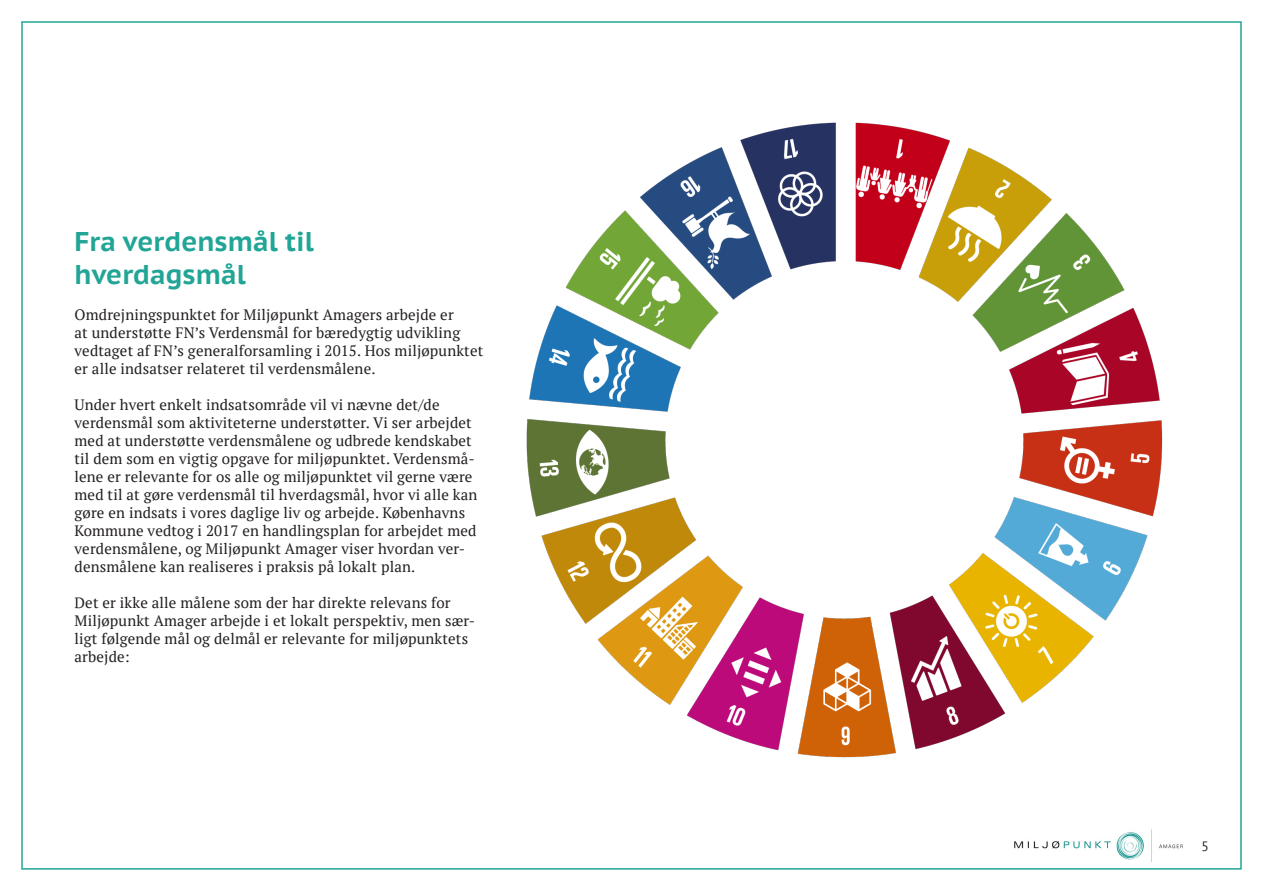
<style>
.page{position:relative;width:1263px;height:893px;background:#fff}
.page>*{position:absolute;margin:0;border:0;box-sizing:border-box;transform-origin:0 0}
.t1{font:700 27px/32.4px "PT Sans Caption";color:#22a596}
.t2{font:15px/18px "PT Serif";letter-spacing:.01em;color:#231f20}
.t3{font:13.5px "PT Sans";color:#231f20}
</style>
<div class="page">
<img style="left:1014px;top:829px;width:169px;height:33px">
<img style="left:526px;top:122px;width:637px;height:636px">
<h1 class="t1" style="left:75px;top:227px;width:241px">Fra verdensmål til hverdagsmål</h1>
<p class="t2" style="left:75px;top:306px;width:410px">Omdrejningspunktet for Miljøpunkt Amagers arbejde er<br>at understøtte FN’s Verdensmål for bæredygtig udvikling vedtaget af FN’s generalforsamling i 2015. Hos miljøpunktet er alle indsatser relateret til verdensmålene.</p>
<p class="t2" style="left:75px;top:396px;width:404px">Under hvert enkelt indsatsområde vil vi nævne det/de verdensmål som aktiviteterne understøtter. Vi ser arbejdet med at understøtte verdensmålene og udbrede kendskabet til dem som en vigtig opgave for miljøpunktet. Verdensmå&shy;lene er relevante for os alle og miljøpunktet vil gerne være med til at gøre verdensmål til hverdagsmål, hvor vi alle kan gøre en indsats i vores daglige liv og arbejde. Københavns Kommune vedtog i 2017 en handlingsplan for arbejdet med verdensmålene, og Miljøpunkt Amager viser hvordan ver&shy;densmålene kan realiseres i praksis på lokalt plan.</p>
<p class="t2" style="left:75px;top:594px;width:402px">Det er ikke alle målene som der har direkte relevans for Miljøpunkt Amager arbejde i et lokalt perspektiv, men sær&shy;ligt følgende mål og delmål er relevante for miljøpunktets arbejde:</p>
<p class="t3" style="left:1201px;top:838px;width:9px">5</p>
</div>
